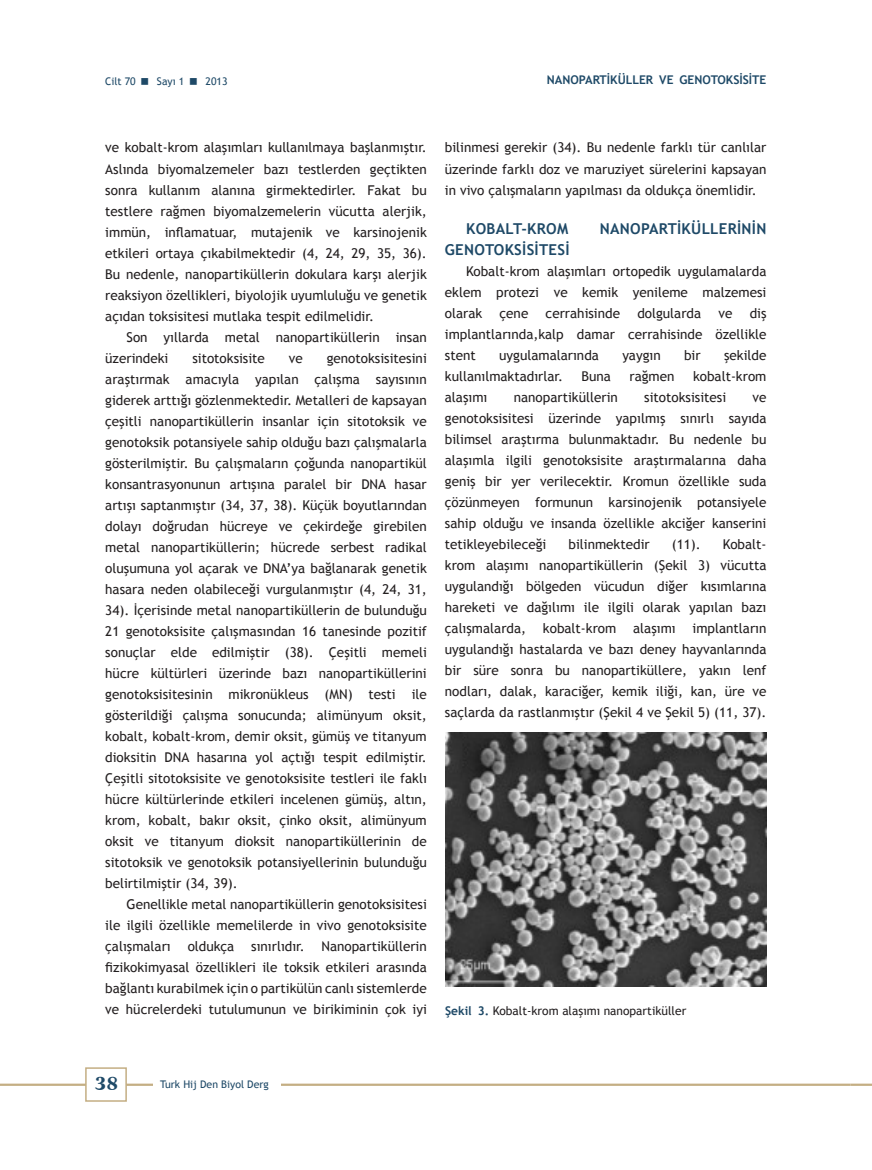
<style>
.page{position:relative;width:872px;height:1170px;background:#fff}
.page>*{position:absolute;margin:0;border:0;box-sizing:border-box;transform-origin:0 0}
.t1{font:900 18px "Arrus BT";color:#1e4967}
.metin{font:700 15px "Trebuchet MS";letter-spacing:.02em;color:#1e4967}
.metin-2{font:13.5px/21px "Trebuchet MS";color:#231f20;text-align:justify}
.t2{font:12px "Trebuchet MS";color:#231f20}
.metin-3{font:700 12px "Trebuchet MS";color:#1e4967}
.t3{font:10.5px "Trebuchet MS";color:#1e4967}
.s1{font-weight:700;color:#1e4967}
</style>
<div class="page">
<hr style="left:850px;top:1083px;width:22px;height:2px;background:#c4ae83">
<hr style="left:0;top:1083px;width:850px;height:2px;background:#c4ae83">
<div style="left:85px;top:1067px;width:42px;height:34px;background:#fff;border:2px solid #c4ae83"></div>
<div style="left:153px;top:1077px;width:128px;height:14px;background:#fff"></div>
<img style="left:445px;top:732px;width:321px;height:254px">
<p class="t3" style="left:105px;top:75px;width:32px">Cilt 70</p>
<p class="t3" style="left:157px;top:75px;width:29px">Sayı 1</p>
<p class="t3" style="left:205px;top:75px;width:24px">2013</p>
<p class="metin-3" style="left:547px;top:72px;width:221px">NANOPARTİKÜLLER VE GENOTOKSİSİTE</p>
<p class="metin-2" style="left:105px;top:137px;width:323px">ve kobalt-krom alaşımları kullanılmaya başlanmıştır.<br>Aslında biyomalzemeler bazı testlerden geçtikten sonra kullanım alanına girmektedirler. Fakat bu testlere rağmen biyomalzemelerin vücutta alerjik, immün, inflamatuar, mutajenik ve karsinojenik etkileri ortaya çıkabilmektedir (4, 24, 29, 35, 36).<br>Bu nedenle, nanopartiküllerin dokulara karşı alerjik reaksiyon özellikleri, biyolojik uyumluluğu ve genetik açıdan toksisitesi mutlaka tespit edilmelidir.</p>
<p class="metin-2" style="left:105px;top:326px;width:323px;text-indent:21px">Son yıllarda metal nanopartiküllerin insan üzerindeki</p>
<p class="metin-2" style="left:105px;top:347px;width:323px;text-indent:221px">genotoksisitesini araştırmak amacıyla yapılan çalışma sayısının giderek arttığı gözlenmektedir. Metalleri de kapsayan çeşitli nanopartiküllerin insanlar için sitotoksik ve genotoksik potansiyele sahip olduğu bazı çalışmalarla gösterilmiştir. Bu çalışmaların çoğunda nanopartikül konsantrasyonunun artışına paralel bir DNA hasar artışı saptanmıştır (34, 37, 38). Küçük boyutlarından dolayı doğrudan hücreye ve çekirdeğe girebilen metal nanopartiküllerin; hücrede serbest radikal oluşumuna yol açarak ve DNA’ya bağlanarak genetik hasara neden olabileceği vurgulanmıştır (4, 24, 31, 34). İçerisinde metal nanopartiküllerin de bulunduğu 21 genotoksisite çalışmasından 16 tanesinde pozitif sonuçlar elde edilmiştir (38). Çeşitli memeli hücre kültürleri üzerinde bazı nanopartiküllerini genotoksisitesinin mikronükleus (MN) testi ile gösterildiği çalışma sonucunda; alimünyum oksit, kobalt, kobalt-krom, demir oksit, gümüş ve titanyum dioksitin DNA hasarına yol açtığı tespit edilmiştir.<br>Çeşitli sitotoksisite ve genotoksisite testleri ile faklı hücre kültürlerinde etkileri incelenen gümüş, altın, krom, kobalt, bakır oksit, çinko oksit, alimünyum oksit ve titanyum dioksit nanopartiküllerinin de sitotoksik ve genotoksik potansiyellerinin bulunduğu belirtilmiştir (34, 39).</p>
<p class="metin-2" style="left:105px;top:893px;width:323px;text-indent:21px">Genellikle metal nanopartiküllerin genotoksisitesi ile ilgili özellikle memelilerde in vivo genotoksisite çalışmaları oldukça sınırlıdır. Nanopartiküllerin fizikokimyasal özellikleri ile toksik etkileri arasında bağlantı kurabilmek için o partikülün canlı sistemlerde ve hücrelerdeki tutulumunun ve birikiminin çok iyi</p>
<p class="metin-2" style="left:192px;top:347px;width:74px">sitotoksisite</p>
<p class="metin-2" style="left:289px;top:347px;width:15px">ve</p>
<p class="metin-2" style="left:445px;top:137px;width:323px">bilinmesi gerekir (34). Bu nedenle farklı tür canlılar üzerinde farklı doz ve maruziyet sürelerini kapsayan in vivo çalışmaların yapılması da oldukça önemlidir.</p>
<p class="metin" style="left:466px;top:219px;width:104px">KOBALT-KROM</p>
<p class="metin" style="left:600px;top:219px;width:168px">NANOPARTİKÜLLERİNİN</p>
<p class="metin" style="left:445px;top:240px;width:126px">GENOTOKSİSİTESİ</p>
<p class="metin-2" style="left:445px;top:260px;width:323px;text-indent:21px">Kobalt-krom alaşımları ortopedik uygulamalarda eklem protezi ve kemik yenileme malzemesi olarak</p>
<p class="metin-2" style="left:445px;top:302px;width:323px;text-indent:305px">diş implantlarında,kalp damar cerrahisinde özellikle stent</p>
<p class="metin-2" style="left:499px;top:302px;width:30px">çene</p>
<p class="metin-2" style="left:545px;top:302px;width:76px">cerrahisinde</p>
<p class="metin-2" style="left:637px;top:302px;width:65px">dolgularda</p>
<p class="metin-2" style="left:718px;top:302px;width:15px">ve</p>
<p class="metin-2" style="left:499px;top:344px;width:101px">uygulamalarında</p>
<p class="metin-2" style="left:622px;top:344px;width:40px">yaygın</p>
<p class="metin-2" style="left:684px;top:344px;width:18px">bir</p>
<p class="metin-2" style="left:724px;top:344px;width:44px">şekilde</p>
<p class="metin-2" style="left:445px;top:365px;width:120px">kullanılmaktadırlar.</p>
<p class="metin-2" style="left:581px;top:365px;width:31px">Buna</p>
<p class="metin-2" style="left:629px;top:365px;width:47px">rağmen</p>
<p class="metin-2" style="left:693px;top:365px;width:75px">kobalt-krom</p>
<p class="metin-2" style="left:445px;top:386px;width:44px">alaşımı</p>
<p class="metin-2" style="left:514px;top:386px;width:106px">nanopartiküllerin</p>
<p class="metin-2" style="left:644px;top:386px;width:83px">sitotoksisitesi</p>
<p class="metin-2" style="left:445px;top:386px;width:323px;text-indent:308px">ve genotoksisitesi üzerinde yapılmış sınırlı sayıda bilimsel araştırma bulunmaktadır. Bu nedenle bu alaşımla ilgili genotoksisite araştırmalarına daha geniş bir yer verilecektir. Kromun özellikle suda çözünmeyen formunun karsinojenik potansiyele sahip olduğu ve insanda özellikle akciğer kanserini tetikleyebileceği</p>
<p class="metin-2" style="left:445px;top:533px;width:323px;text-indent:278px">Kobalt&shy;krom alaşımı nanopartiküllerin (Şekil 3) vücutta uygulandığı bölgeden vücudun diğer kısımlarına hareketi ve dağılımı ile ilgili olarak yapılan bazı çalışmalarda, kobalt-krom alaşımı implantların uygulandığı hastalarda ve bazı deney hayvanlarında bir süre sonra bu nanopartiküllere, yakın lenf nodları, dalak, karaciğer, kemik iliği, kan, üre ve saçlarda da rastlanmıştır (Şekil 4 ve Şekil 5) (11, 37).</p>
<p class="metin-2" style="left:568px;top:533px;width:83px">bilinmektedir</p>
<p class="metin-2" style="left:672px;top:533px;width:31px">(11).</p>
<p class="t2" style="left:445px;top:1003px;width:243px"><span class="s1">Şekil 3.</span> Kobalt-krom alaşımı nanopartiküller</p>
<h1 class="t1" style="left:95px;top:1071px;width:25px">38</h1>
<p class="t3" style="left:160px;top:1078px;width:110px">Turk Hij Den Biyol Derg</p>
</div>
